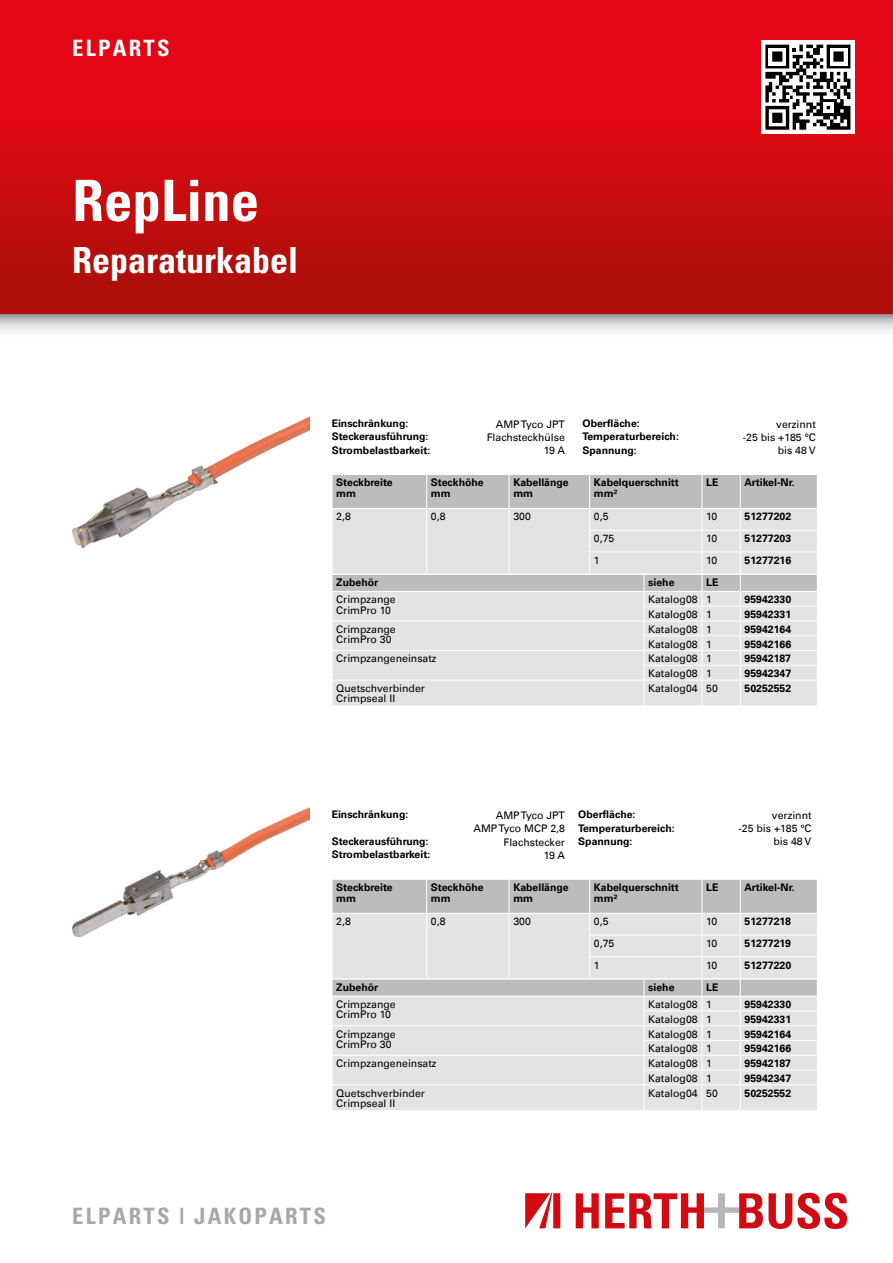
<style>
.page{position:relative;width:893px;height:1263px;background:#fff}
.page>*{position:absolute;margin:0;border:0;box-sizing:border-box;transform-origin:0 0}
.t1{font:700 condensed 57px "Univers";color:#fff}
.t2{font:700 condensed 36px "Univers";color:#fff}
.t3{font:700 condensed 22.5px "Univers";letter-spacing:.1em;color:#a8a8a7}
.t4{font:700 condensed 22.5px "Univers";letter-spacing:.1em;color:#fff}
.t5{font:700 10.5px/10.5px "Univers Com 65";color:#000}
.t6{font:10.5px/10.5px "Univers Com 55 Roman";color:#000}
</style>
<div class="page">
<img style="left:0;top:0;width:893px;height:331px">
<div style="left:761px;top:40px;width:94px;height:94px;background:#fff"></div>
<svg style="left:765px;top:45px;width:85px;height:85px"></svg>
<svg style="left:576px;top:1193px;width:23px;height:35px"></svg>
<svg style="left:605px;top:1193px;width:242px;height:36px"></svg>
<svg style="left:525px;top:1193px;width:35px;height:35px"></svg>
<img style="left:72px;top:417px;width:237px;height:130px">
<svg style="left:332px;top:475px;width:485px;height:230px;background:#dcdcdc"></svg>
<svg style="left:332px;top:879px;width:485px;height:231px;background:#dcdcdc"></svg>
<img style="left:72px;top:808px;width:237px;height:129px">
<h3 class="t4" style="left:72px;top:34px;width:99px">ELPARTS</h3>
<h1 class="t1" style="left:72px;top:166px;width:188px">RepLine</h1>
<h2 class="t2" style="left:72px;top:238px;width:228px">Reparaturkabel</h2>
<p class="t5" style="left:332px;top:418px;width:78px">Einschränkung:</p>
<p class="t6" style="left:496px;top:419px;width:71px">AMP Tyco JPT</p>
<p class="t5" style="left:332px;top:431px;width:98px">Steckerausführung:</p>
<p class="t6" style="left:487px;top:432px;width:80px">Flachsteckhülse</p>
<p class="t5" style="left:332px;top:445px;width:100px">Strombelastbarkeit:</p>
<p class="t6" style="left:544px;top:445px;width:23px">19 A</p>
<p class="t5" style="left:583px;top:418px;width:59px">Oberfläche:</p>
<p class="t6" style="left:776px;top:419px;width:41px">verzinnt</p>
<p class="t5" style="left:583px;top:431px;width:98px">Temperaturbereich:</p>
<p class="t6" style="left:743px;top:432px;width:75px">-25 bis +185 °C</p>
<p class="t5" style="left:583px;top:445px;width:56px">Spannung:</p>
<p class="t6" style="left:778px;top:445px;width:40px">bis 48 V</p>
<p class="t5" style="left:336px;top:477px;width:58px">Steckbreite mm</p>
<p class="t5" style="left:431px;top:477px;width:54px">Steckhöhe mm</p>
<p class="t5" style="left:513px;top:477px;width:57px">Kabellänge mm</p>
<p class="t5" style="left:594px;top:477px;width:86px">Kabelquerschnitt mm²</p>
<p class="t5" style="left:706px;top:477px;width:14px">LE</p>
<p class="t5" style="left:744px;top:477px;width:52px">Artikel-Nr.</p>
<p class="t6" style="left:336px;top:511px;width:16px">2,8</p>
<p class="t6" style="left:431px;top:511px;width:16px">0,8</p>
<p class="t6" style="left:513px;top:511px;width:19px">300</p>
<p class="t6" style="left:594px;top:511px;width:16px">0,5</p>
<p class="t6" style="left:706px;top:511px;width:13px">10</p>
<p class="t5" style="left:744px;top:511px;width:48px">51277202</p>
<p class="t6" style="left:594px;top:533px;width:22px">0,75</p>
<p class="t6" style="left:706px;top:533px;width:13px">10</p>
<p class="t5" style="left:744px;top:533px;width:48px">51277203</p>
<p class="t6" style="left:594px;top:555px;width:7px">1</p>
<p class="t6" style="left:706px;top:555px;width:13px">10</p>
<p class="t5" style="left:744px;top:555px;width:48px">51277216</p>
<p class="t5" style="left:336px;top:577px;width:43px">Zubehör</p>
<p class="t5" style="left:648px;top:577px;width:28px">siehe</p>
<p class="t5" style="left:706px;top:577px;width:14px">LE</p>
<p class="t6" style="left:336px;top:594px;width:61px">Crimpzange<br>CrimPro 10</p>
<p class="t6" style="left:648px;top:594px;width:65px">Katalog08 1</p>
<p class="t5" style="left:744px;top:594px;width:48px">95942330</p>
<p class="t6" style="left:648px;top:609px;width:65px">Katalog08 1</p>
<p class="t5" style="left:744px;top:609px;width:48px">95942331</p>
<p class="t6" style="left:336px;top:624px;width:61px">Crimpzange<br>CrimPro 30</p>
<p class="t6" style="left:648px;top:624px;width:65px">Katalog08 1</p>
<p class="t5" style="left:744px;top:624px;width:48px">95942164</p>
<p class="t6" style="left:648px;top:639px;width:65px">Katalog08 1</p>
<p class="t5" style="left:744px;top:639px;width:48px">95942166</p>
<p class="t6" style="left:336px;top:653px;width:102px">Crimpzangeneinsatz</p>
<p class="t6" style="left:648px;top:653px;width:65px">Katalog08 1</p>
<p class="t5" style="left:744px;top:653px;width:48px">95942187</p>
<p class="t6" style="left:648px;top:668px;width:65px">Katalog08 1</p>
<p class="t5" style="left:744px;top:668px;width:48px">95942347</p>
<p class="t6" style="left:336px;top:683px;width:90px">Quetschverbinder<br>Crimpseal II</p>
<p class="t6" style="left:648px;top:683px;width:71px">Katalog04 50</p>
<p class="t5" style="left:744px;top:683px;width:48px">50252552</p>
<p class="t5" style="left:332px;top:809px;width:78px">Einschränkung:</p>
<p class="t6" style="left:474px;top:808px;width:93px;line-height:13.5px;text-align:right">AMP Tyco JPT<br>AMP Tyco MCP 2,8</p>
<p class="t5" style="left:332px;top:836px;width:98px">Steckerausführung:</p>
<p class="t6" style="left:503px;top:837px;width:63px">Flachstecker</p>
<p class="t5" style="left:332px;top:849px;width:100px">Strombelastbarkeit:</p>
<p class="t6" style="left:544px;top:850px;width:23px">19 A</p>
<p class="t5" style="left:578px;top:809px;width:59px">Oberfläche:</p>
<p class="t6" style="left:772px;top:810px;width:41px">verzinnt</p>
<p class="t5" style="left:578px;top:823px;width:98px">Temperaturbereich:</p>
<p class="t6" style="left:738px;top:823px;width:75px">-25 bis +185 °C</p>
<p class="t5" style="left:578px;top:836px;width:56px">Spannung:</p>
<p class="t6" style="left:774px;top:836px;width:40px">bis 48 V</p>
<p class="t5" style="left:336px;top:882px;width:58px">Steckbreite mm</p>
<p class="t5" style="left:431px;top:882px;width:54px">Steckhöhe mm</p>
<p class="t5" style="left:513px;top:882px;width:57px">Kabellänge mm</p>
<p class="t5" style="left:594px;top:882px;width:86px">Kabelquerschnitt mm²</p>
<p class="t5" style="left:706px;top:882px;width:14px">LE</p>
<p class="t5" style="left:744px;top:882px;width:52px">Artikel-Nr.</p>
<p class="t6" style="left:336px;top:916px;width:16px">2,8</p>
<p class="t6" style="left:431px;top:916px;width:16px">0,8</p>
<p class="t6" style="left:513px;top:916px;width:19px">300</p>
<p class="t6" style="left:594px;top:916px;width:16px">0,5</p>
<p class="t6" style="left:706px;top:916px;width:13px">10</p>
<p class="t5" style="left:744px;top:916px;width:48px">51277218</p>
<p class="t6" style="left:594px;top:938px;width:22px">0,75</p>
<p class="t6" style="left:706px;top:938px;width:13px">10</p>
<p class="t5" style="left:744px;top:938px;width:48px">51277219</p>
<p class="t6" style="left:594px;top:959px;width:7px">1</p>
<p class="t6" style="left:706px;top:959px;width:13px">10</p>
<p class="t5" style="left:744px;top:959px;width:48px">51277220</p>
<p class="t5" style="left:336px;top:982px;width:43px">Zubehör</p>
<p class="t5" style="left:648px;top:982px;width:28px">siehe</p>
<p class="t5" style="left:706px;top:982px;width:14px">LE</p>
<p class="t6" style="left:336px;top:999px;width:61px">Crimpzange<br>CrimPro 10</p>
<p class="t6" style="left:648px;top:999px;width:65px">Katalog08 1</p>
<p class="t5" style="left:744px;top:999px;width:48px">95942330</p>
<p class="t6" style="left:648px;top:1014px;width:65px">Katalog08 1</p>
<p class="t5" style="left:744px;top:1014px;width:48px">95942331</p>
<p class="t6" style="left:336px;top:1028px;width:61px">Crimpzange<br>CrimPro 30</p>
<p class="t6" style="left:648px;top:1028px;width:65px">Katalog08 1</p>
<p class="t5" style="left:744px;top:1028px;width:48px">95942164</p>
<p class="t6" style="left:648px;top:1043px;width:65px">Katalog08 1</p>
<p class="t5" style="left:744px;top:1043px;width:48px">95942166</p>
<p class="t6" style="left:336px;top:1058px;width:102px">Crimpzangeneinsatz</p>
<p class="t6" style="left:648px;top:1058px;width:65px">Katalog08 1</p>
<p class="t5" style="left:744px;top:1058px;width:48px">95942187</p>
<p class="t6" style="left:648px;top:1073px;width:65px">Katalog08 1</p>
<p class="t5" style="left:744px;top:1073px;width:48px">95942347</p>
<p class="t6" style="left:336px;top:1088px;width:90px">Quetschverbinder<br>Crimpseal II</p>
<p class="t6" style="left:648px;top:1088px;width:71px">Katalog04 50</p>
<p class="t5" style="left:744px;top:1088px;width:48px">50252552</p>
<h3 class="t3" style="left:72px;top:1202px;width:255px">ELPARTS | JAKOPARTS</h3>
</div>
